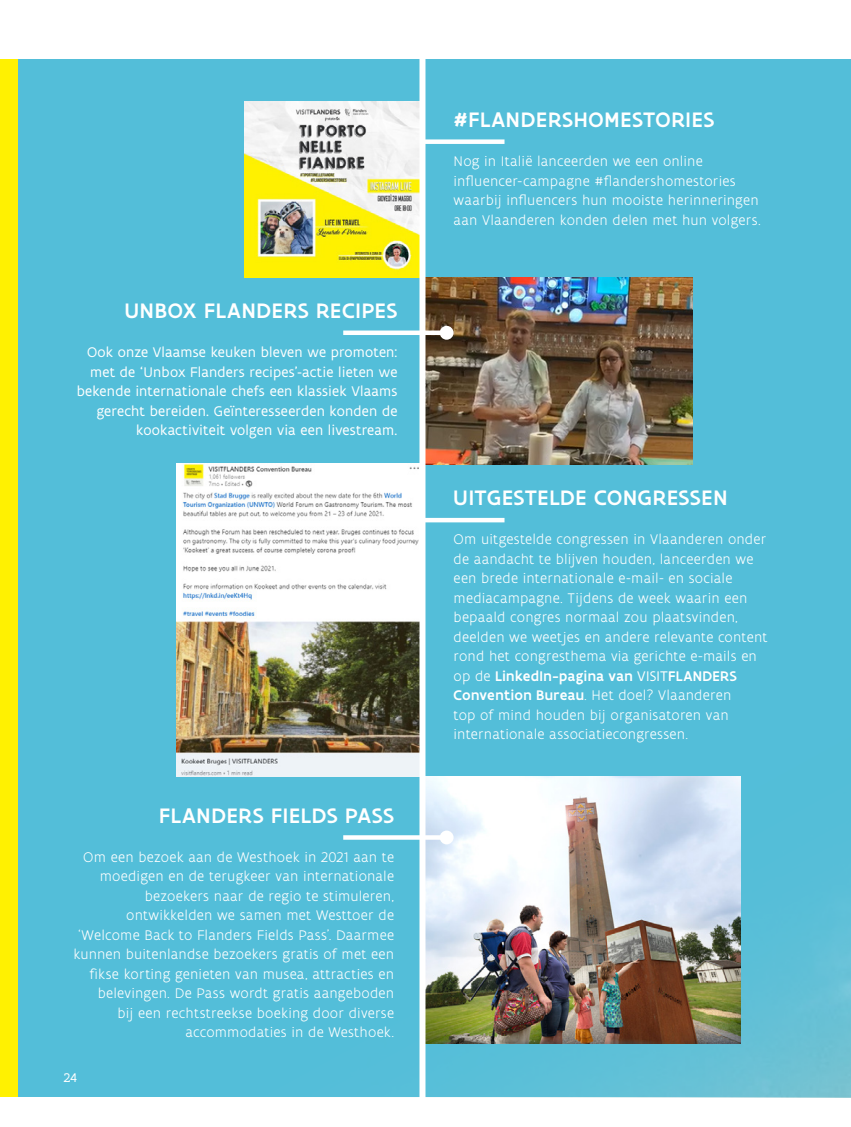
<style>
.page{position:relative;width:851px;height:1127px;background:#fff}
.page>*{position:absolute;margin:0;border:0;box-sizing:border-box;transform-origin:0 0}
.t1{font:500 22.5px "Flanders Art Sans";letter-spacing:.035em;color:#fff}
.t2{font:300 15px/19.5px "Flanders Art Sans";letter-spacing:.01em;color:#fff}
.t3{font:15px/19.5px "Flanders Art Sans";letter-spacing:.01em;color:#fff;text-align:right}
.t4{font:13.5px "Flanders Art Serif";color:#fff}
.s1{font-weight:500}
.s2{font-weight:400}
</style>
<div class="page">
<div style="left:17px;top:60px;width:833px;height:1037px;background:#53bed9"></div>
<img style="left:425px;top:278px;width:267px;height:187px">
<img style="left:177px;top:464px;width:242px;height:313px">
<img style="left:425px;top:777px;width:315px;height:266px">
<div style="left:343px;top:330px;width:103px;height:5px;background:#fff"></div>
<div style="left:439px;top:326px;width:14px;height:14px;background:#fff;border-radius:50%"></div>
<div style="left:343px;top:835px;width:103px;height:5px;background:#fff"></div>
<div style="left:439px;top:830px;width:14px;height:14px;background:#fff;border-radius:50%"></div>
<hr style="left:401px;top:518px;width:103px;height:4px;background:#fff">
<div style="left:394px;top:513px;width:14px;height:14px;background:#fff;border-radius:50%"></div>
<div style="left:401px;top:139px;width:103px;height:5px;background:#fff"></div>
<div style="left:0;top:60px;width:17px;height:1037px;background:#fff101"></div>
<img style="left:244px;top:102px;width:175px;height:176px">
<div style="left:419px;top:36px;width:6px;height:1091px;background:#fff"></div>
<p class="t1" style="left:125px;top:297px;width:274px">UNBOX FLANDERS RECIPES</p>
<p class="t3" style="left:77px;top:343px;width:322px">Ook onze Vlaamse keuken bleven we promoten: met de ‘Unbox Flanders recipes’-actie lieten we bekende internationale chefs een klassiek Vlaams gerecht bereiden. Geïnteresseerden konden de kookactiviteit volgen via een livestream.</p>
<p class="t1" style="left:159px;top:801px;width:236px">FLANDERS FIELDS PASS</p>
<p class="t2" style="left:73px;top:847px;width:322px;text-align:right">Om een bezoek aan de Westhoek in 2021 aan te moedigen en de terugkeer van internationale bezoekers naar de regio te stimuleren, ontwikkelden we samen met Westtoer de ‘Welcome Back to Flanders Fields Pass’. Daarmee kunnen buitenlandse bezoekers gratis of met een fikse korting genieten van musea, attracties en belevingen. De Pass wordt gratis aangeboden<br>bij een rechtstreekse boeking door diverse accommodaties in de Westhoek.</p>
<p class="t4" style="left:64px;top:1069px;width:15px">24</p>
<p class="t1" style="left:453px;top:106px;width:262px">#FLANDERSHOMESTORIES</p>
<p class="t2" style="left:453px;top:152px;width:250px">Nog in Italië lanceerden we een online</p>
<p class="t2" style="left:453px;top:171px;width:284px">influencer-campagne #flandershomestories</p>
<p class="t2" style="left:453px;top:191px;width:306px">waarbij influencers hun mooiste herinneringen</p>
<p class="t2" style="left:453px;top:210px;width:308px">aan Vlaanderen konden delen met hun volgers.</p>
<p class="t1" style="left:453px;top:484px;width:275px">UITGESTELDE CONGRESSEN</p>
<p class="t2" style="left:453px;top:530px;width:315px">Om uitgestelde congressen in Vlaanderen onder de aandacht te blijven houden, lanceerden we een brede internationale e-mail- en sociale mediacampagne. Tijdens de week waarin een bepaald congres normaal zou plaatsvinden, deelden we weetjes en andere relevante content rond het congresthema via gerichte e-mails en op de <span class="s1">LinkedIn-pagina van</span> <span class="s2">VISIT</span><span class="s1">FLANDERS Convention Bureau</span>. Het doel? Vlaanderen<br>top of mind houden bij organisatoren van internationale associatiecongressen.</p>
</div>
